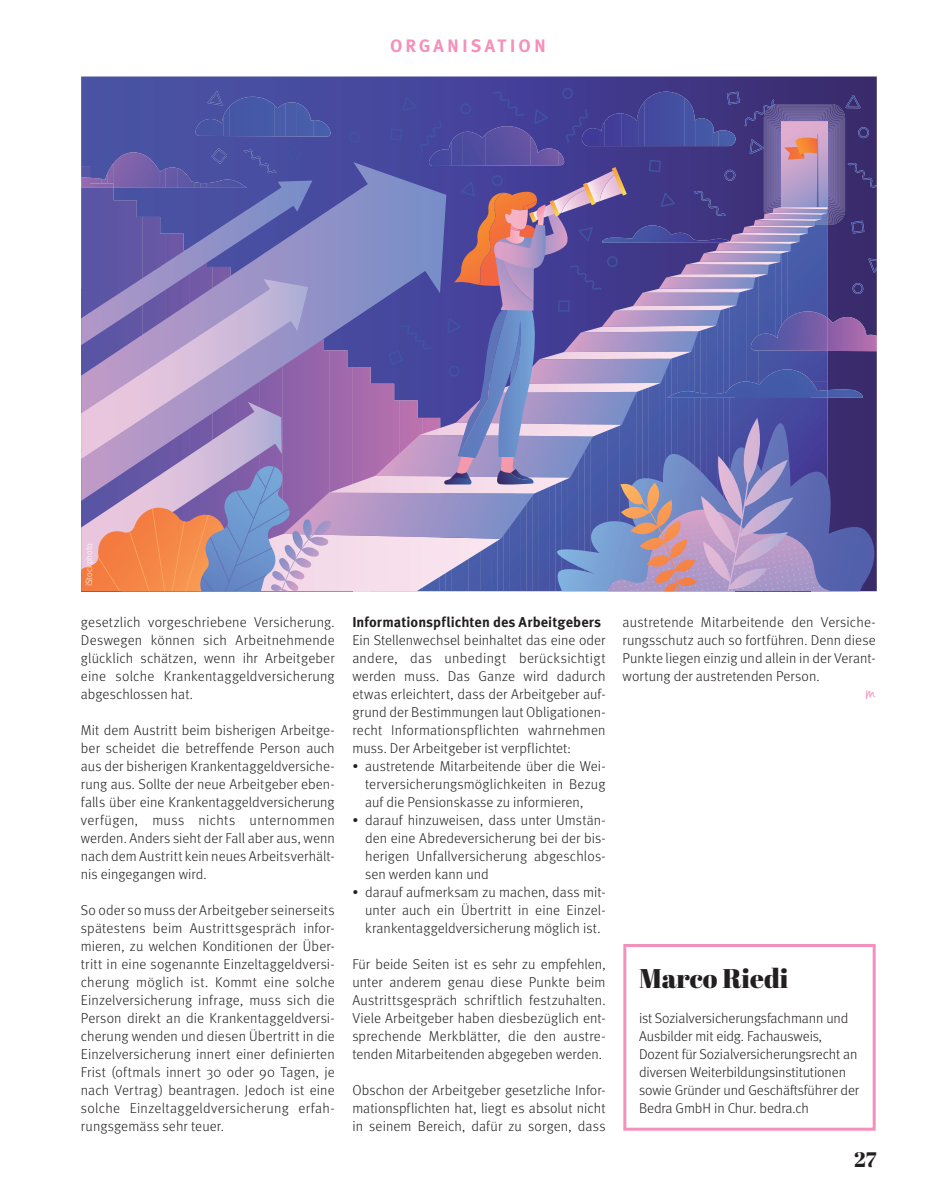
<style>
.page{position:relative;width:936px;height:1191px;background:#fff}
.page>*{position:absolute;margin:0;border:0;box-sizing:border-box;transform-origin:0 0}
.t1{font:27px "Abril Fatface";color:#231f20}
.t2{font:25.5px "Jenna Sue";color:#f390bc}
.t3{font:21px "Abril Fatface";color:#231f20}
.t4{font:700 18px "Meta";letter-spacing:.2em;color:#f390bc}
.t5{font:300 14.25px/18px "Meta Pro";letter-spacing:.005em;color:#231f20;text-align:justify}
.t6{font:700 14.25px "Meta Pro";letter-spacing:.005em;color:#231f20}
.t7{font:300 9px "Meta Pro";color:#fff}
</style>
<div class="page">
<svg style="left:81px;top:77px;width:795px;height:11px;background:#434091"></svg>
<svg style="left:81px;top:88px;width:795px;height:504px;background:#7a70ab"></svg>
<img style="left:827px;top:389px;width:35px;height:9px">
<img style="left:666px;top:369px;width:161px;height:29px">
<img style="left:827px;top:317px;width:49px;height:34px">
<img style="left:750px;top:311px;width:77px;height:40px">
<div style="left:623px;top:944px;width:252px;height:186px;border:3px solid #f390bc"></div>
<p class="t4" style="left:390px;top:36px;width:157px">ORGANISATION</p>
<p class="t7" style="left:82px;top:586px;width:45px;rotate:-90deg">iStockphoto</p>
<p class="t5" style="left:81px;top:612px;width:255px">gesetzlich vorgeschriebene Versicherung.<br>Deswegen können sich Arbeitnehmende glücklich schätzen, wenn ihr Arbeitgeber eine solche Krankentaggeldversicherung abgeschlossen hat.</p>
<p class="t5" style="left:81px;top:720px;width:255px">Mit dem Austritt beim bisherigen Arbeitge&shy;ber scheidet die betreffende Person auch aus der bisherigen Krankentaggeldversiche&shy;rung aus. Sollte der neue Arbeitgeber eben&shy;falls über eine Krankentaggeldversicherung verfügen, muss nichts unternommen werden. Anders sieht der Fall aber aus, wenn nach dem Austritt kein neues Arbeitsverhält&shy;nis eingegangen wird.</p>
<p class="t5" style="left:81px;top:900px;width:255px">So oder so muss der Arbeitgeber seinerseits spätestens beim Austrittsgespräch infor&shy;mieren, zu welchen Konditionen der Über&shy;tritt in eine sogenannte Einzeltaggeldversi&shy;cherung möglich ist. Kommt eine solche Einzelversicherung infrage, muss sich die Person direkt an die Krankentaggeldversi&shy;cherung wenden und diesen Übertritt in die Einzelversicherung innert einer definierten Frist (oftmals innert 30 oder 90 Tagen, je nach Vertrag) beantragen. Jedoch ist eine solche Einzeltaggeldversicherung erfah&shy;rungsgemäss sehr teuer.</p>
<p class="t6" style="left:352px;top:611px;width:250px">Informationspflichten des Arbeitgebers</p>
<p class="t5" style="left:352px;top:630px;width:255px">Ein Stellenwechsel beinhaltet das eine oder andere, das unbedingt berücksichtigt werden muss. Das Ganze wird dadurch etwas erleichtert, dass der Arbeitgeber auf&shy;grund der Bestimmungen laut Obligationen&shy;recht Informationspflichten wahrnehmen muss. Der Arbeitgeber ist verpflichtet:</p>
<p class="t5" style="left:365px;top:756px;width:242px;text-indent:-13px">• austretende Mitarbeitende über die Wei&shy;terversicherungsmöglichkeiten in Bezug auf die Pensionskasse zu informieren,</p>
<p class="t5" style="left:365px;top:810px;width:242px;text-indent:-13px">• darauf hinzuweisen, dass unter Umstän&shy;den eine Abredeversicherung bei der bis&shy;herigen Unfallversicherung abgeschlos&shy;sen werden kann und</p>
<p class="t5" style="left:365px;top:882px;width:242px;text-indent:-13px">• darauf aufmerksam zu machen, dass mit&shy;unter auch ein Übertritt in eine Einzel&shy;krankentaggeldversicherung möglich ist.</p>
<p class="t5" style="left:352px;top:954px;width:255px">Für beide Seiten ist es sehr zu empfehlen, unter anderem genau diese Punkte beim Austrittsgespräch schriftlich festzuhalten.<br>Viele Arbeitgeber haben diesbezüglich ent&shy;sprechende Merkblätter, die den austre&shy;tenden Mitarbeitenden abgegeben werden.</p>
<p class="t5" style="left:352px;top:1080px;width:255px">Obschon der Arbeitgeber gesetzliche Infor&shy;mationspflichten hat, liegt es absolut nicht in seinem Bereich, dafür zu sorgen, dass</p>
<p class="t5" style="left:622px;top:612px;width:254px">austretende Mitarbeitende den Versiche&shy;rungsschutz auch so fortführen. Denn diese Punkte liegen einzig und allein in der Verant&shy;wortung der austretenden Person.</p>
<h2 class="t2" style="left:866px;top:677px;width:11px">m</h2>
<h1 class="t1" style="left:639px;top:959px;width:151px">Marco Riedi</h1>
<p class="t5" style="left:639px;top:1008px;width:221px;text-align:left">ist Sozialversicherungsfachmann und Ausbilder mit eidg. Fachausweis, Dozent für Sozialversicherungsrecht an diversen Weiterbildungsinstitutionen sowie Gründer und Geschäftsführer der Bedra GmbH in Chur. bedra.ch</p>
<h3 class="t3" style="left:854px;top:1145px;width:24px">27</h3>
</div>
